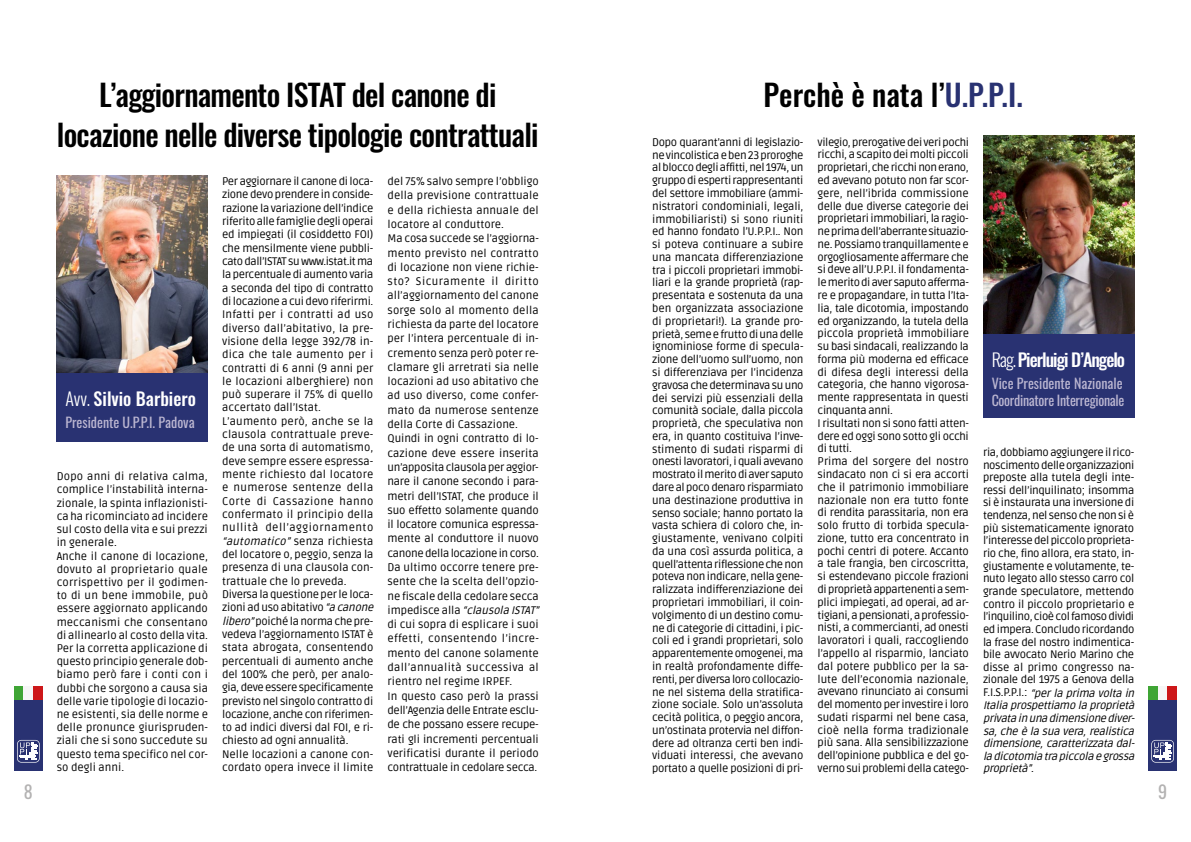
<style>
.page{position:relative;width:1191px;height:842px;background:#fff}
.page>*{position:absolute;margin:0;border:0;box-sizing:border-box;transform-origin:0 0}
.t1{font:500 30px/40px "Oswald";letter-spacing:-.025em;color:#000;text-align:center}
.t2{font:500 30px "Oswald";color:#000}
.t3{font:500 18px "Oswald";letter-spacing:-.055em;color:#fff}
.t4{font:500 18px "Oswald";color:#fff}
.t5{font:18px "Oswald";color:#b3b2b2}
.t6{font:14px/16.8px "Oswald";letter-spacing:-.02em;color:#bbb6d1}
.t7{font:14px "Oswald";color:#bbb6d1}
.t8{font:11px/12.8px "Ruda";letter-spacing:-.02em;color:#000}
.t9{font:11px/14.3px "Ruda";color:#000}
.s1{color:#293272}
.s2{font-style:italic}
.s3{font-weight:300}
</style>
<div class="page">
<div style="left:14px;top:699px;width:29px;height:72px;background:#293272"></div>
<div style="left:14px;top:686px;width:10px;height:13px;background:#3fa535"></div>
<div style="left:24px;top:686px;width:9px;height:13px;background:#f6f6f6"></div>
<div style="left:33px;top:686px;width:10px;height:13px;background:#cd1719"></div>
<svg style="left:17px;top:740px;width:23px;height:23px"></svg>
<div style="left:1148px;top:699px;width:28px;height:72px;background:#293272"></div>
<div style="left:1148px;top:686px;width:9px;height:13px;background:#3fa535"></div>
<div style="left:1157px;top:686px;width:10px;height:13px;background:#f6f6f6"></div>
<div style="left:1167px;top:686px;width:9px;height:13px;background:#cd1719"></div>
<svg style="left:1151px;top:740px;width:23px;height:23px"></svg>
<img style="left:57px;top:175px;width:151px;height:198px">
<img style="left:983px;top:136px;width:151px;height:198px">
<div style="left:57px;top:373px;width:151px;height:69px;background:#293272"></div>
<div style="left:983px;top:334px;width:151px;height:84px;background:#293272"></div>
<h1 class="t1" style="left:57px;top:76px;width:483px">L’aggiornamento ISTAT del canone di locazione nelle diverse tipologie contrattuali</h1>
<h1 class="t2" style="left:763px;top:79px;width:261px">Perchè è nata l’<span class="s1">U.P.P.I.</span></h1>
<p class="t8" style="left:652px;top:135px;width:153px;text-align:justify">Dopo quarant’anni di legislazio&shy;ne vincolistica e ben 23 proroghe al blocco degli affitti, nel 1974, un gruppo di esperti rappresentanti del settore immobiliare (ammi&shy;nistratori condominiali, legali, immobiliaristi) si sono riuniti ed hanno fondato l’U.P.P.I.. Non si poteva continuare a subire una mancata differenziazione tra i piccoli proprietari immobi&shy;liari e la grande proprietà (rap&shy;presentata e sostenuta da una ben organizzata associazione di proprietari!). La grande pro&shy;prietà, seme e frutto di una delle ignominiose forme di specula&shy;zione dell’uomo sull’uomo, non si differenziava per l’incidenza gravosa che determinava su uno dei servizi più essenziali della comunità sociale, dalla piccola proprietà, che speculativa non era, in quanto costituiva l’inve&shy;stimento di sudati risparmi di onesti lavoratori, i quali avevano mostrato il merito di aver saputo dare al poco denaro risparmiato una destinazione produttiva in senso sociale; hanno portato la vasta schiera di coloro che, in&shy;giustamente, venivano colpiti da una così assurda politica, a quell’attenta riflessione che non poteva non indicare, nella gene&shy;ralizzata indifferenziazione dei proprietari immobiliari, il coin&shy;volgimento di un destino comu&shy;ne di categorie di cittadini, i pic&shy;coli ed i grandi proprietari, solo apparentemente omogenei, ma in realtà profondamente diffe&shy;renti, per diversa loro collocazio&shy;ne nel sistema della stratifica&shy;zione sociale. Solo un’assoluta cecità politica, o peggio ancora, un’ostinata protervia nel diffon&shy;dere ad oltranza certi ben indi&shy;viduati interessi, che avevano portato a quelle posizioni di pri-</p>
<p class="t8" style="left:817px;top:135px;width:153px">vilegio, prerogative dei veri pochi ricchi, a scapito dei molti piccoli proprietari, che ricchi non erano, ed avevano potuto non far scor&shy;gere, nell’ibrida commissione delle due diverse categorie dei proprietari immobiliari, la ragio&shy;ne prima dell’aberrante situazio&shy;ne. Possiamo tranquillamente e orgogliosamente affermare che si deve all’U.P.P.I. il fondamenta&shy;le merito di aver saputo afferma&shy;re e propagandare, in tutta l’Ita&shy;lia, tale dicotomia, impostando ed organizzando, la tutela della piccola proprietà immobiliare su basi sindacali, realizzando la forma più moderna ed efficace di difesa degli interessi della categoria, che hanno vigorosa&shy;mente rappresentata in questi cinquanta anni.<br>I risultati non si sono fatti atten&shy;dere ed oggi sono sotto gli occhi di tutti.<br>Prima del sorgere del nostro sindacato non ci si era accorti che il patrimonio immobiliare nazionale non era tutto fonte di rendita parassitaria, non era solo frutto di torbida specula&shy;zione, tutto era concentrato in pochi centri di potere. Accanto a tale frangia, ben circoscritta, si estendevano piccole frazioni di proprietà appartenenti a sem&shy;plici impiegati, ad operai, ad ar&shy;tigiani, a pensionati, a professio&shy;nisti, a commercianti, ad onesti lavoratori i quali, raccogliendo l’appello al risparmio, lanciato dal potere pubblico per la sa&shy;lute dell’economia nazionale, avevano rinunciato ai consumi del momento per investire i loro sudati risparmi nel bene casa, cioè nella forma tradizionale più sana. Alla sensibilizzazione dell’opinione pubblica e del go&shy;verno sui problemi della catego-</p>
<p class="t8" style="left:222px;top:174px;width:156px;line-height:13.3px">Per aggiornare il canone di loca&shy;zione devo prendere in conside&shy;razione la variazione dell’indice riferito alle famiglie degli operai ed impiegati (il cosiddetto FOI) che mensilmente viene pubbli&shy;cato dall’ISTAT su www.istat.it ma la percentuale di aumento varia a seconda del tipo di contratto di locazione a cui devo riferirmi.<br>Infatti per i contratti ad uso diverso dall’abitativo, la pre&shy;visione della legge 392/78 in&shy;dica che tale aumento per i contratti di 6 anni (9 anni per le locazioni alberghiere) non può superare il 75% di quello accertato dall’Istat.<br>L’aumento però, anche se la clausola contrattuale preve&shy;de una sorta di automatismo, deve sempre essere espressa&shy;mente richiesto dal locatore e numerose sentenze della<br>Corte di Cassazione hanno confermato il principio della nullità dell’aggiornamento <span class="s2">“automatico”</span> senza richiesta del locatore o, peggio, senza la presenza di una clausola con&shy;trattuale che lo preveda.<br>Diversa la questione per le loca&shy;zioni ad uso abitativo <span class="s2">“a canone libero”</span>poiché la norma che pre&shy;vedeva l’aggiornamento ISTAT è stata abrogata, consentendo percentuali di aumento anche del 100% che però, per analo&shy;gia, deve essere specificamente previsto nel singolo contratto di locazione, anche con riferimen&shy;to ad indici diversi dal FOI, e ri&shy;chiesto ad ogni annualità.<br>Nelle locazioni a canone con&shy;cordato opera invece il limite</p>
<p class="t9" style="left:387px;top:174px;width:156px">del 75% salvo sempre l’obbligo della previsione contrattuale e della richiesta annuale del locatore al conduttore.<br>Ma cosa succede se l’aggiorna&shy;mento previsto nel contratto di locazione non viene richie&shy;sto? Sicuramente il diritto all’aggiornamento del canone sorge solo al momento della richiesta da parte del locatore per l’intera percentuale di in&shy;cremento senza però poter re&shy;clamare gli arretrati sia nelle locazioni ad uso abitativo che ad uso diverso, come confer&shy;mato da numerose sentenze della Corte di Cassazione.<br>Quindi in ogni contratto di lo&shy;cazione deve essere inserita un’apposita clausola per aggior&shy;nare il canone secondo i para&shy;metri dell’ISTAT, che produce il suo effetto solamente quando il locatore comunica espressa&shy;mente al conduttore il nuovo canone della locazione in corso.<br>Da ultimo occorre tenere pre&shy;sente che la scelta dell’opzio&shy;ne fiscale della cedolare secca i m p e d i s c e a l l a <span class="s2">“clausola ISTAT” </span>di cui sopra di esplicare i suoi effetti, consentendo l’incre&shy;mento del canone solamente dall’annualità successiva al rientro nel regime IRPEF.<br>In questo caso però la prassi dell’Agenzia delle Entrate esclu&shy;de che possano essere recupe&shy;rati gli incrementi percentuali verificatisi durante il periodo contrattuale in cedolare secca.</p>
<h2 class="t3" style="left:991px;top:350px;width:135px"><span class="s3">Rag.</span> Pierluigi D’Angelo</h2>
<p class="t6" style="left:991px;top:373px;width:134px">Vice Presidente Nazionale<br>Coordinatore Interregionale</p>
<h2 class="t4" style="left:65px;top:389px;width:132px"><span class="s3">Avv.</span> Silvio Barbiero</h2>
<p class="t7" style="left:65px;top:410px;width:131px">Presidente U.P.P.I. Padova</p>
<p class="t8" style="left:983px;top:445px;width:156px">ria, dobbiamo aggiungere il rico&shy;noscimento delle organizzazioni preposte alla tutela degli inte&shy;ressi dell’inquilinato; insomma si è instaurata una inversione di tendenza, nel senso che non si è più sistematicamente ignorato l’interesse del piccolo proprieta&shy;rio che, fino allora, era stato, in&shy;giustamente e volutamente, te&shy;nuto legato allo stesso carro col grande speculatore, mettendo contro il piccolo proprietario e l’inquilino, cioè col famoso dividi ed impera. Concludo ricordando la frase del nostro indimentica&shy;bile avvocato Nerio Marino che disse al primo congresso na&shy;zionale del 1975 a Genova della<br>F. I . S . P. P. I . : <span class="s2">“perlaprimavoltain<br>Italiaprospettiamolaproprietà privatain unadimensionediver&shy;sa,cheèlasuavera,realistica dimensione,caratterizzatadal&shy;ladicotomiatrapiccolaegrossa proprietà”</span>.</p>
<p class="t9" style="left:57px;top:469px;width:153px;line-height:13.2px">Dopo anni di relativa calma, complice l’instabilità interna&shy;zionale, la spinta inflazionisti&shy;ca ha ricominciato ad incidere sul costo della vita e sui prezzi in generale.<br>Anche il canone di locazione, dovuto al proprietario quale corrispettivo per il godimen&shy;to di un bene immobile, può essere aggiornato applicando meccanismi che consentano di allinearlo al costo della vita.<br>Per la corretta applicazione di questo principio generale dob&shy;biamo però fare i conti con i dubbi che sorgono a causa sia delle varie tipologie di locazio&shy;ne esistenti, sia delle norme e delle pronunce giurispruden&shy;ziali che si sono succedute su questo tema specifico nel cor&shy;so degli anni.</p>
<h2 class="t5" style="left:24px;top:776px;width:10px">8</h2>
<h2 class="t5" style="left:1158px;top:776px;width:11px">9</h2>
</div>
